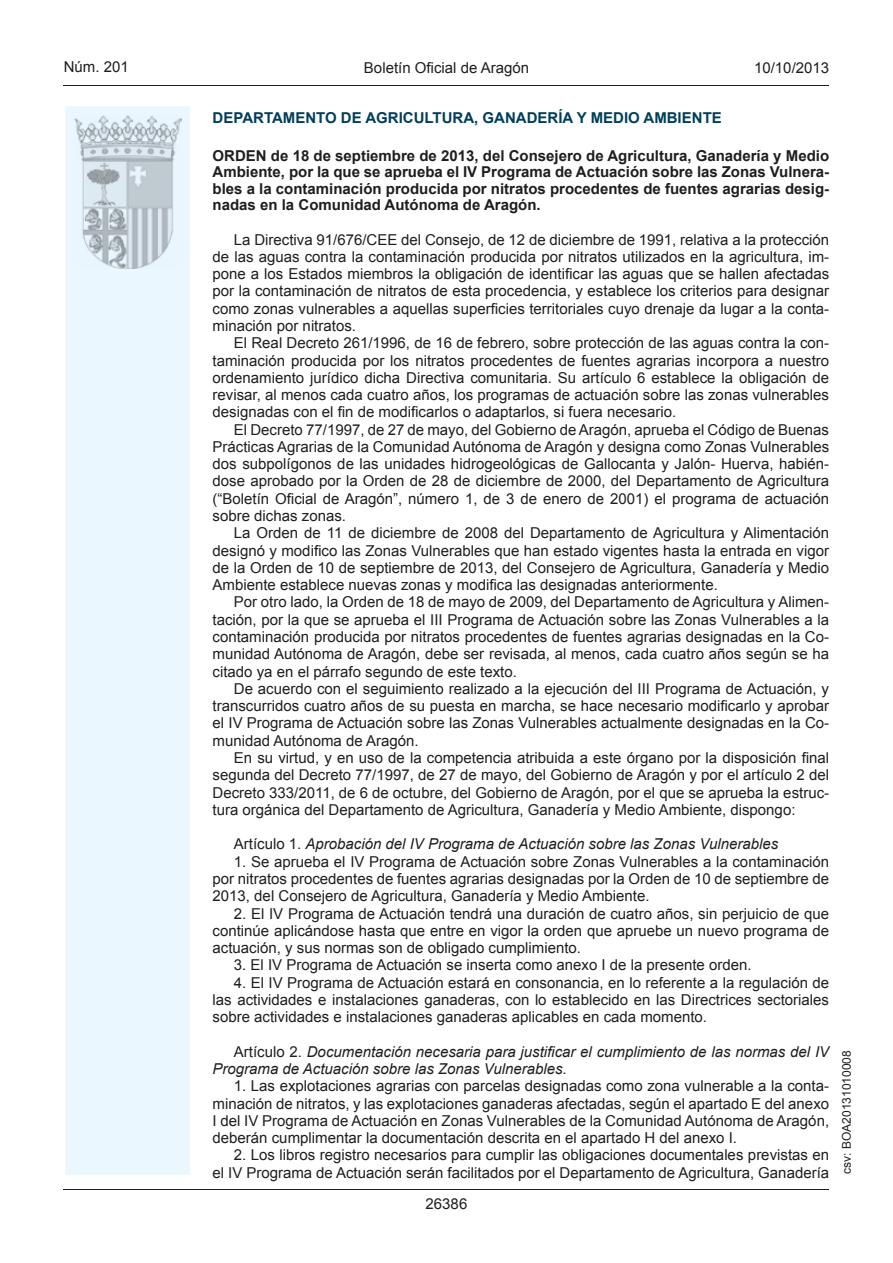
<style>
.page{position:relative;width:893px;height:1263px;background:#fff}
.page>*{position:absolute;margin:0;border:0;box-sizing:border-box;transform-origin:0 0}
.t1{font:15px/17.2px "Arial";color:#1d1e1f;text-align:justify}
.t2{font:700 15px/16.5px "Arial";color:#1d1e1f;text-align:justify}
.t3{font:italic 15px/17.2px "Arial";color:#1d1e1f}
.t4{font:700 15px "Arial";color:#003e5a}
.t5{font:12px "Arial";color:#1d1e1f}
.s1{font-style:normal}
</style>
<div class="page">
<hr style="left:64px;top:85px;width:765px;height:1px;background:#1d1e1f">
<div style="left:65px;top:106px;width:125px;height:1069px;background:#ebf7fe"></div>
<img style="left:75px;top:115px;width:106px;height:153px">
<hr style="left:64px;top:1189px;width:765px;height:1px;background:#1d1e1f">
<p class="t1" style="left:64px;top:59px;width:67px">Núm. 201</p>
<p class="t1" style="left:364px;top:59px;width:167px">Boletín Oficial de Aragón</p>
<p class="t1" style="left:754px;top:59px;width:77px">10/10/2013</p>
<p class="t4" style="left:213px;top:108px;width:511px">DEPARTAMENTO DE AGRICULTURA, GANADERÍA Y MEDIO AMBIENTE</p>
<p class="t2" style="left:213px;top:148px;width:618px">ORDEN de 18 de septiembre de 2013, del Consejero de Agricultura, Ganadería y Medio Ambiente, por la que se aprueba el IV Programa de Actuación sobre las Zonas Vulnera&shy;bles a la contaminación producida por nitratos procedentes de fuentes agrarias desig&shy;nadas en la Comunidad Autónoma de Aragón.</p>
<p class="t1" style="left:213px;top:231px;width:618px;text-indent:21px">La Directiva 91/676/CEE del Consejo, de 12 de diciembre de 1991, relativa a la protección de las aguas contra la contaminación producida por nitratos utilizados en la agricultura, im&shy;pone a los Estados miembros la obligación de identificar las aguas que se hallen afectadas por la contaminación de nitratos de esta procedencia, y establece los criterios para designar como zonas vulnerables a aquellas superficies territoriales cuyo drenaje da lugar a la conta&shy;minación por nitratos.</p>
<p class="t1" style="left:213px;top:334px;width:618px;text-indent:21px">El Real Decreto 261/1996, de 16 de febrero, sobre protección de las aguas contra la con&shy;taminación producida por los nitratos procedentes de fuentes agrarias incorpora a nuestro ordenamiento jurídico dicha Directiva comunitaria. Su artículo 6 establece la obligación de revisar, al menos cada cuatro años, los programas de actuación sobre las zonas vulnerables designadas con el fin de modificarlos o adaptarlos, si fuera necesario.</p>
<p class="t1" style="left:213px;top:421px;width:618px;text-indent:21px">El Decreto 77/1997, de 27 de mayo, del Gobierno de Aragón, aprueba el Código de Buenas Prácticas Agrarias de la Comunidad Autónoma de Aragón y designa como Zonas Vulnerables dos subpolígonos de las unidades hidrogeológicas de Gallocanta y Jalón- Huerva, habién&shy;dose aprobado por la Orden de 28 de diciembre de 2000, del Departamento de Agricultura (“Boletín Oficial de Aragón”, número 1, de 3 de enero de 2001) el programa de actuación sobre dichas zonas.</p>
<p class="t1" style="left:213px;top:525px;width:618px;text-indent:21px">La Orden de 11 de diciembre de 2008 del Departamento de Agricultura y Alimentación designó y modifico las Zonas Vulnerables que han estado vigentes hasta la entrada en vigor de la Orden de 10 de septiembre de 2013, del Consejero de Agricultura, Ganadería y Medio Ambiente establece nuevas zonas y modifica las designadas anteriormente.</p>
<p class="t1" style="left:213px;top:594px;width:618px;text-indent:21px">Por otro lado, la Orden de 18 de mayo de 2009, del Departamento de Agricultura y Alimen&shy;tación, por la que se aprueba el III Programa de Actuación sobre las Zonas Vulnerables a la contaminación producida por nitratos procedentes de fuentes agrarias designadas en la Co&shy;munidad Autónoma de Aragón, debe ser revisada, al menos, cada cuatro años según se ha citado ya en el párrafo segundo de este texto.</p>
<p class="t1" style="left:213px;top:680px;width:618px;text-indent:21px">De acuerdo con el seguimiento realizado a la ejecución del III Programa de Actuación, y transcurridos cuatro años de su puesta en marcha, se hace necesario modificarlo y aprobar el IV Programa de Actuación sobre las Zonas Vulnerables actualmente designadas en la Co&shy;munidad Autónoma de Aragón.</p>
<p class="t1" style="left:213px;top:749px;width:618px;text-indent:21px">En su virtud, y en uso de la competencia atribuida a este órgano por la disposición final segunda del Decreto 77/1997, de 27 de mayo, del Gobierno de Aragón y por el artículo 2 del Decreto 333/2011, de 6 de octubre, del Gobierno de Aragón, por el que se aprueba la estruc&shy;tura orgánica del Departamento de Agricultura, Ganadería y Medio Ambiente, dispongo:</p>
<p class="t3" style="left:234px;top:836px;width:546px"><span class="s1">Artículo 1.</span> Aprobación del IV Programa de Actuación sobre las Zonas Vulnerables</p>
<p class="t1" style="left:213px;top:853px;width:618px;text-indent:21px">1. Se aprueba el IV Programa de Actuación sobre Zonas Vulnerables a la contaminación por nitratos procedentes de fuentes agrarias designadas por la Orden de 10 de septiembre de 2013, del Consejero de Agricultura, Ganadería y Medio Ambiente.</p>
<p class="t1" style="left:213px;top:905px;width:618px;text-indent:21px">2. El IV Programa de Actuación tendrá una duración de cuatro años, sin perjuicio de que continúe aplicándose hasta que entre en vigor la orden que apruebe un nuevo programa de actuación, y sus normas son de obligado cumplimiento.</p>
<p class="t1" style="left:234px;top:957px;width:519px">3. El IV Programa de Actuación se inserta como anexo I de la presente orden.</p>
<p class="t1" style="left:213px;top:974px;width:618px;text-indent:21px">4. El IV Programa de Actuación estará en consonancia, en lo referente a la regulación de las actividades e instalaciones ganaderas, con lo establecido en las Directrices sectoriales sobre actividades e instalaciones ganaderas aplicables en cada momento.</p>
<p class="t3" style="left:213px;top:1043px;width:618px;text-indent:21px"><span class="s1">Artículo 2.</span> Documentación necesaria para justificar el cumplimiento de las normas del IV<br>Programa de Actuación sobre las Zonas Vulnerables.</p>
<p class="t1" style="left:213px;top:1077px;width:618px;text-indent:21px">1. Las explotaciones agrarias con parcelas designadas como zona vulnerable a la conta&shy;minación de nitratos, y las explotaciones ganaderas afectadas, según el apartado E del anexo I del IV Programa de Actuación en Zonas Vulnerables de la Comunidad Autónoma de Aragón, deberán cumplimentar la documentación descrita en el apartado H del anexo I.</p>
<p class="t1" style="left:213px;top:1147px;width:618px;text-align:right">2. Los libros registro necesarios para cumplir las obligaciones documentales previstas en<br>el IV Programa de Actuación serán facilitados por el Departamento de Agricultura, Ganadería</p>
<p class="t1" style="left:426px;top:1195px;width:43px">26386</p>
<p class="t5" style="left:839px;top:1174px;width:125px;rotate:-90deg">csv: BOA20131010008</p>
</div>
